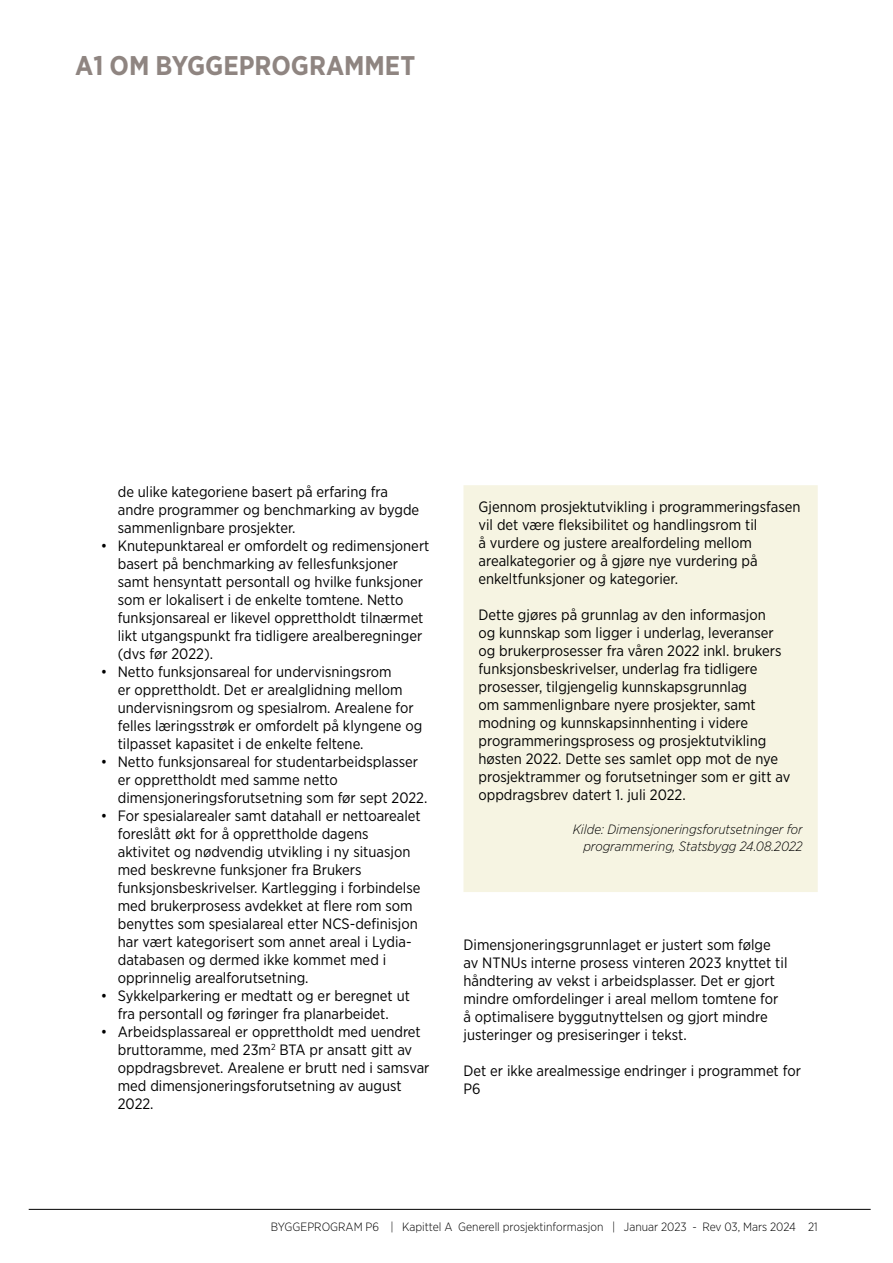
<style>
.page{position:relative;width:893px;height:1263px;background:#fff}
.page>*{position:absolute;margin:0;border:0;box-sizing:border-box;transform-origin:0 0}
.t1{font:700 27px "Gotham Narrow";color:#8f8581}
.t2{font:15px/18px "Gotham Narrow";color:#000}
.t3{font:italic 300 13.5px/16.2px "Gotham Narrow";color:#000;text-align:right}
.t4{font:300 12px "Gotham Narrow";color:#000}
</style>
<div class="page">
<hr style="left:29px;top:1209px;width:842px;height:1px;background:#000">
<div style="left:471px;top:493px;width:339px;height:391px;background:#f6f4e2"></div>
<div style="left:463px;top:485px;width:355px;height:407px;border:15px solid #f6f4e2"></div>
<h1 class="t1" style="left:75px;top:48px;width:99px">A1 OM BYGGEPROGRAMMET</h1>
<p class="t2" style="left:118px;top:483px;width:303px">de ulike kategoriene basert på erfaring fra andre programmer og benchmarking av bygde sammenlignbare prosjekter.</p>
<p class="t2" style="left:118px;top:537px;width:313px;text-indent:-17px">• Knutepunktareal er omfordelt og redimensjonert basert på benchmarking av fellesfunksjoner samt hensyntatt persontall og hvilke funksjoner som er lokalisert i de enkelte tomtene. Netto funksjonsareal er likevel opprettholdt tilnærmet likt utgangspunkt fra tidligere arealberegninger (dvs før 2022).</p>
<p class="t2" style="left:118px;top:663px;width:306px;text-indent:-17px">• Netto funksjonsareal for undervisningsrom<br>er opprettholdt. Det er arealglidning mellom undervisningsrom og spesialrom. Arealene for felles læringsstrøk er omfordelt på klyngene og tilpasset kapasitet i de enkelte feltene.</p>
<p class="t2" style="left:118px;top:753px;width:311px;text-indent:-17px">• Netto funksjonsareal for studentarbeidsplasser er opprettholdt med samme netto dimensjoneringsforutsetning som før sept 2022.</p>
<p class="t2" style="left:118px;top:807px;width:304px;text-indent:-17px">• For spesialarealer samt datahall er nettoarealet foreslått økt for å opprettholde dagens aktivitet og nødvendig utvikling i ny situasjon med beskrevne funksjoner fra Brukers funksjonsbeskrivelser. Kartlegging i forbindelse med brukerprosess avdekket at flere rom som benyttes som spesialareal etter NCS-definisjon har vært kategorisert som annet areal i Lydia&shy;databasen og dermed ikke kommet med i opprinnelig arealforutsetning.</p>
<p class="t2" style="left:101px;top:987px;width:311px;text-align:center">• Sykkelparkering er medtatt og er beregnet ut fra persontall og føringer fra planarbeidet.</p>
<p class="t2" style="left:118px;top:1023px;width:313px;text-indent:-17px">• Arbeidsplassareal er opprettholdt med uendret bruttoramme, med 23m<sup>2</sup> BTA pr ansatt gitt av oppdragsbrevet. Arealene er brutt ned i samsvar med dimensjoneringsforutsetning av august 2022.</p>
<p class="t2" style="left:478px;top:498px;width:324px">Gjennom prosjektutvikling i programmeringsfasen vil det være fleksibilitet og handlingsrom til<br>å vurdere og justere arealfordeling mellom arealkategorier og å gjøre nye vurdering på enkeltfunksjoner og kategorier.</p>
<p class="t2" style="left:478px;top:606px;width:313px">Dette gjøres på grunnlag av den informasjon<br>og kunnskap som ligger i underlag, leveranser og brukerprosesser fra våren 2022 inkl. brukers funksjonsbeskrivelser, underlag fra tidligere prosesser, tilgjengelig kunnskapsgrunnlag<br>om sammenlignbare nyere prosjekter, samt modning og kunnskapsinnhenting i videre programmeringsprosess og prosjektutvikling høsten 2022. Dette ses samlet opp mot de nye prosjektrammer og forutsetninger som er gitt av oppdragsbrev datert 1. juli 2022.</p>
<p class="t3" style="left:573px;top:821px;width:231px">Kilde: Dimensjoneringsforutsetninger for programmering, Statsbygg 24.08.2022</p>
<p class="t2" style="left:463px;top:935px;width:325px">Dimensjoneringsgrunnlaget er justert som følge av NTNUs interne prosess vinteren 2023 knyttet til håndtering av vekst i arbeidsplasser. Det er gjort mindre omfordelinger i areal mellom tomtene for å optimalisere byggutnyttelsen og gjort mindre justeringer og presiseringer i tekst.</p>
<p class="t2" style="left:463px;top:1061px;width:339px">Det er ikke arealmessige endringer i programmet for<br>P6</p>
<p class="t4" style="left:271px;top:1219px;width:548px">BYGGEPROGRAM P6 | Kapittel A Generell prosjektinformasjon | Januar 2023 - Rev 03, Mars 2024 21</p>
</div>
